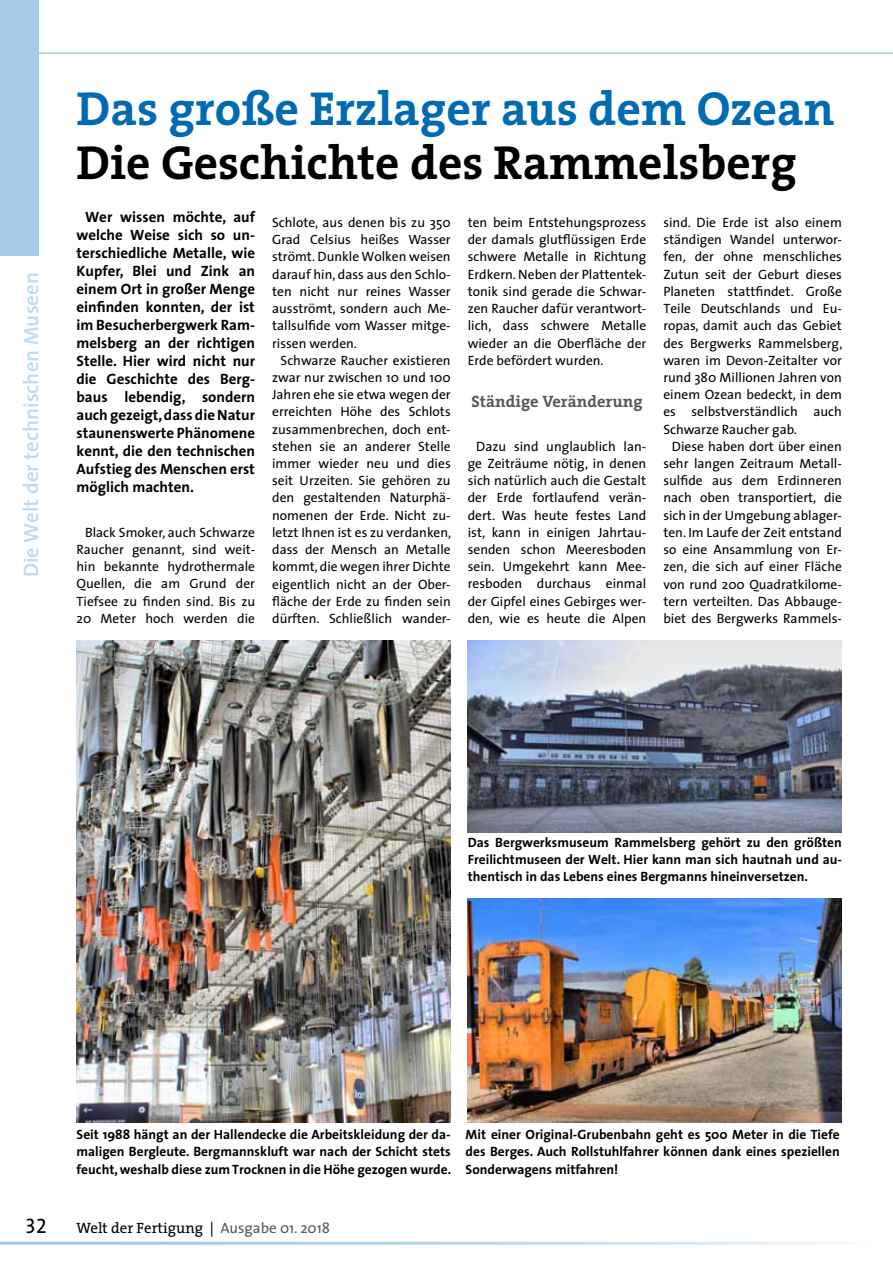
<style>
.page{position:relative;width:893px;height:1263px;background:#fff}
.page>*{position:absolute;margin:0;border:0;box-sizing:border-box;transform-origin:0 0}
.t1{font:700 48px "The Serif";color:#006ab3}
.t2{font:700 48px "The Serif";color:#000}
.t3{font:600 21px "The Sans";color:#bddaf0}
.t4{font:21px "The Sans Regular Caps";color:#000}
.t5{font:700 16.5px "The Serif";color:#58585a}
.t6{font:700 15px/18px "The Sans";color:#000;text-align:justify}
.t7{font:15px "The Serif";color:#000}
.t8{font:13.5px/17.2px "The Sans";color:#000;text-align:justify}
.t9{font:700 13.5px/17.2px "The Sans";color:#000;text-align:justify}
.s1{font-family:"The Sans"}
.s2{font-family:"The Sans";color:#58585a}
</style>
<div class="page">
<div style="left:0;top:0;width:38px;height:255px;background:#a4ccea"></div>
<hr style="left:38px;top:53px;width:855px;height:1px;background:#a4ccea">
<hr style="left:0;top:1242px;width:876px;height:3px;background:#a4ccea">
<img style="left:77px;top:640px;width:374px;height:482px">
<img style="left:468px;top:640px;width:374px;height:193px">
<img style="left:468px;top:898px;width:374px;height:224px">
<h2 class="t3" style="left:14px;top:577px;width:307px;rotate:-90deg">Die Welt der technischen Museen</h2>
<h1 class="t1" style="left:77px;top:69px;width:759px">Das große Erzlager aus dem Ozean</h1>
<h1 class="t2" style="left:77px;top:123px;width:722px">Die Geschichte des Rammelsberg</h1>
<p class="t6" style="left:77px;top:207px;width:180px;text-indent:9px">Wer wissen möchte, auf welche Weise sich so un&shy;terschiedliche Metalle, wie Kupfer, Blei und Zink an einem Ort in großer Menge einfinden konnten, der ist im Besucherbergwerk Ram&shy;melsberg an der richtigen Stelle. Hier wird nicht nur die Geschichte des Berg&shy;baus lebendig, sondern auch gezeigt, dass die Natur staunenswerte Phänomene kennt, die den technischen Aufstieg des Menschen erst möglich machten.</p>
<p class="t8" style="left:77px;top:523px;width:180px;text-indent:9px">Black Smoker, auch Schwarze Raucher genannt, sind weit&shy;hin bekannte hydrothermale Quellen, die am Grund der Tiefsee zu finden sind. Bis zu 20 Meter hoch werden die</p>
<p class="t8" style="left:663px;top:213px;width:181px">sind. Die Erde ist also einem ständigen Wandel unterwor&shy;fen, der ohne menschliches Zutun seit der Geburt dieses Planeten stattfindet. Große Teile Deutschlands und Eu&shy;ropas, damit auch das Gebiet des Bergwerks Rammelsberg, waren im Devon-Zeitalter vor rund 380 Millionen Jahren von einem Ozean bedeckt, in dem es selbstverständlich auch Schwarze Raucher gab.</p>
<p class="t8" style="left:663px;top:437px;width:180px;text-indent:9px">Diese haben dort über einen sehr langen Zeitraum Metall&shy;sulfide aus dem Erdinneren nach oben transportiert, die sich in der Umgebung ablager&shy;ten. Im Laufe der Zeit entstand so eine Ansammlung von Er&shy;zen, die sich auf einer Fläche von rund 200 Quadratkilome&shy;tern verteilten. Das Abbauge&shy;biet des Bergwerks Rammels-</p>
<p class="t8" style="left:468px;top:213px;width:180px">ten beim Entstehungsprozess der damals glutflüssigen Erde schwere Metalle in Richtung Erdkern. Neben der Plattentek&shy;tonik sind gerade die Schwar&shy;zen Raucher dafür verantwort&shy;lich, dass schwere Metalle wieder an die Oberfläche der Erde befördert wurden.</p>
<p class="t5" style="left:471px;top:387px;width:173px">Ständige Veränderung</p>
<p class="t8" style="left:468px;top:437px;width:180px;text-indent:9px">Dazu sind unglaublich lan&shy;ge Zeiträume nötig, in denen sich natürlich auch die Gestalt der Erde fortlaufend verän&shy;dert. Was heute festes Land ist, kann in einigen Jahrtau&shy;senden schon Meeresboden sein. Umgekehrt kann Mee&shy;resboden durchaus einmal der Gipfel eines Gebirges wer&shy;den, wie es heute die Alpen</p>
<p class="t8" style="left:272px;top:213px;width:180px">Schlote, aus denen bis zu 350<br>Grad Celsius heißes Wasser strömt. Dunkle Wolken weisen darauf hin, dass aus den Schlo&shy;ten nicht nur reines Wasser ausströmt, sondern auch Me&shy;tallsulfide vom Wasser mitge&shy;rissen werden.</p>
<p class="t8" style="left:272px;top:351px;width:181px;text-align:center">Schwarze Raucher existieren zwar nur zwischen 10 und 100<br>Jahren ehe sie etwa wegen der erreichten Höhe des Schlots zusammenbrechen, doch ent&shy;stehen sie an anderer Stelle immer wieder neu und dies seit Urzeiten. Sie gehören zu den gestaltenden Naturphä&shy;nomenen der Erde. Nicht zu&shy;letzt Ihnen ist es zu verdanken, dass der Mensch an Metalle kommt, die wegen ihrer Dichte eigentlich nicht an der Ober&shy;fläche der Erde zu finden sein dürften. Schließlich wander-</p>
<p class="t9" style="left:468px;top:833px;width:376px">Das Bergwerksmuseum Rammelsberg gehört zu den größten Freilichtmuseen der Welt. Hier kann man sich hautnah und au&shy;thentisch in das Lebens eines Bergmanns hineinversetzen.</p>
<p class="t9" style="left:77px;top:1126px;width:376px">Seit 1988 hängt an der Hallendecke die Arbeitskleidung der da&shy;maligen Bergleute. Bergmannskluft war nach der Schicht stets feucht, weshalb diese zum Trocknen in die Höhe gezogen wurde.</p>
<p class="t9" style="left:466px;top:1126px;width:376px">Mit einer Original-Grubenbahn geht es 500 Meter in die Tiefe des Berges. Auch Rollstuhlfahrer können dank eines speziellen Sonderwagens mitfahren!</p>
<h2 class="t4" style="left:26px;top:1214px;width:23px">32</h2>
<p class="t7" style="left:77px;top:1216px;width:255px">Welt der Fertigung <span class="s1">|</span> <span class="s2">Ausgabe 01. 2018</span></p>
</div>
